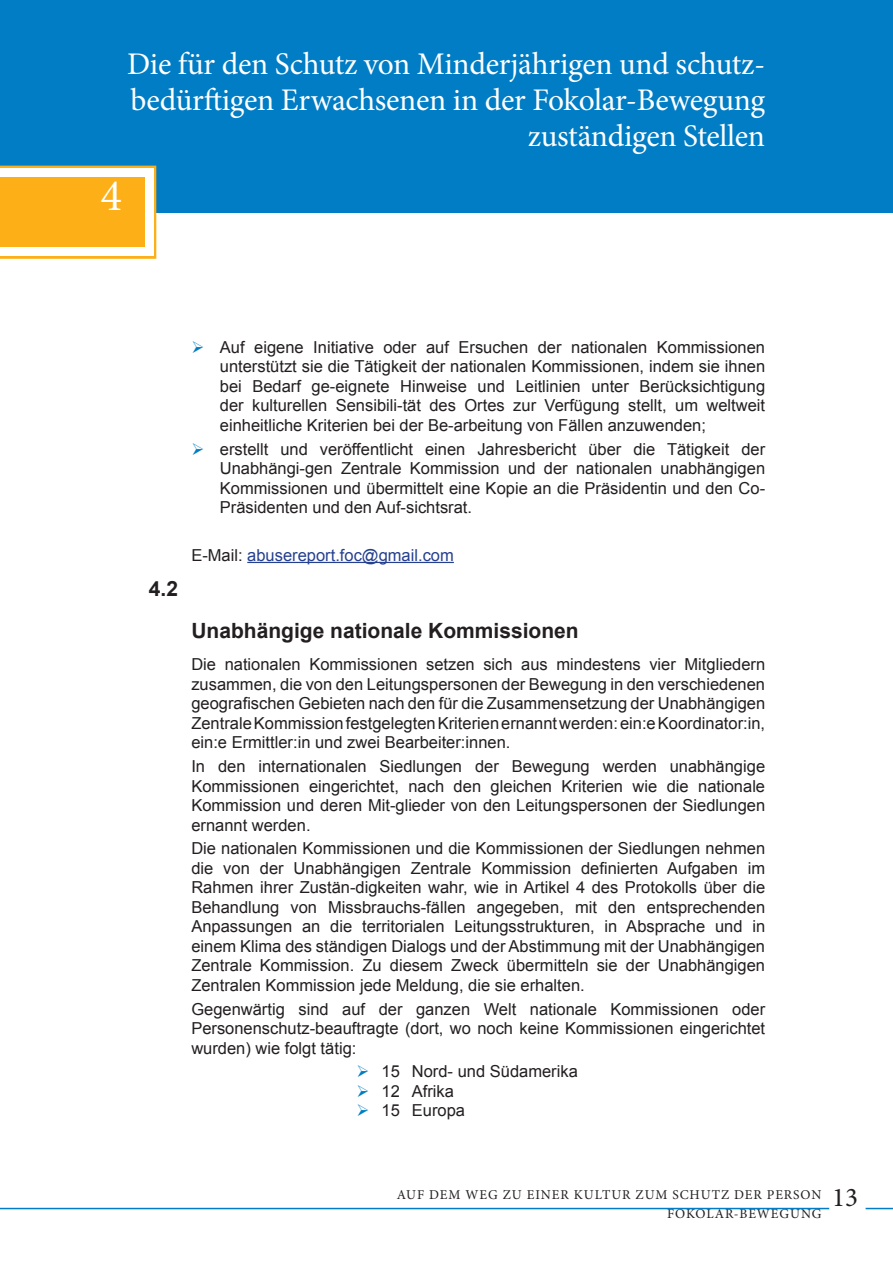
<style>
.page{position:relative;width:893px;height:1263px;background:#fff}
.page>*{position:absolute;margin:0;border:0;box-sizing:border-box;transform-origin:0 0}
.t1{font:45px "Minion Pro";color:#fff}
.t2{font:31.5px/36px "Minion Pro";letter-spacing:-.01em;color:#fff;text-align:right}
.t3{font:700 21px "Arial";color:#231f20}
.t4{font:16.5px/19.5px "Arial";color:#231f20;text-align:justify}
.t5{font:16.5px "Arial";color:#25408f}
.t6{font:13.5px/19.5px "Minion Pro";letter-spacing:.07em;color:#231f20}
.s1{color:#007dc5}
.s2{color:#231f20}
</style>
<div class="page">
<hr style="left:0;top:1208px;width:829px;height:1px;background:#007dc5">
<svg style="left:866px;top:1208px;width:27px;height:1px"></svg>
<div style="left:0;top:0;width:893px;height:212px;background:#007dc5"></div>
<svg style="left:0;top:166px;width:156px;height:93px"></svg>
<div style="left:0;top:169px;width:153px;height:87px;background:#fff"></div>
<div style="left:0;top:177px;width:144px;height:70px;background:#fcaf17"></div>
<hr style="left:247px;top:562px;width:207px;height:1px;background:#25408f">
<p class="t2" style="left:127px;top:46px;width:640px">Die für den Schutz von Minderjährigen und schutz&shy;bedürftigen Erwachsenen in der Fokolar-Bewegung zuständigen Stellen</p>
<p class="t1" style="left:100px;top:166px;width:23px">4</p>
<p class="t3" style="left:149px;top:574px;width:31px">4.2</p>
<p class="t4" style="left:220px;top:338px;width:547px;text-indent:-28px"><span class="s1">➢</span> Auf eigene Initiative oder auf Ersuchen der nationalen Kommissionen unterstützt sie die Tätigkeit der nationalen Kommissionen, indem sie ihnen bei Bedarf ge-eignete Hinweise und Leitlinien unter Berücksichtigung der kulturellen Sensibili-tät des Ortes zur Verfügung stellt, um weltweit einheitliche Kriterien bei der Be-arbeitung von Fällen anzuwenden;</p>
<p class="t4" style="left:220px;top:439px;width:547px;text-indent:-28px"><span class="s1">➢</span> erstellt und veröffentlicht einen Jahresbericht über die Tätigkeit der Unabhängi-gen Zentrale Kommission und der nationalen unabhängigen Kommissionen und übermittelt eine Kopie an die Präsidentin und den Co-Präsidenten und den Auf-sichtsrat.</p>
<p class="t5" style="left:191px;top:544px;width:264px"><span class="s2">E-Mail:</span> abusereport.foc@gmail.com</p>
<p class="t3" style="left:191px;top:617px;width:389px">Unabhängige nationale Kommissionen</p>
<p class="t4" style="left:191px;top:655px;width:575px">Die nationalen Kommissionen setzen sich aus mindestens vier Mitgliedern zusammen, die von den Leitungspersonen der Bewegung in den verschiedenen geografischen Gebieten nach den für die Zusammensetzung der Unabhängigen Zentrale Kommission festgelegten Kriterien ernannt werden: ein:e Koordinator:in, ein:e Ermittler:in und zwei Bearbeiter:innen.</p>
<p class="t4" style="left:191px;top:757px;width:575px">In den internationalen Siedlungen der Bewegung werden unabhängige Kommissionen eingerichtet, nach den gleichen Kriterien wie die nationale Kommission und deren Mit-glieder von den Leitungspersonen der Siedlungen ernannt werden.</p>
<p class="t4" style="left:191px;top:839px;width:575px">Die nationalen Kommissionen und die Kommissionen der Siedlungen nehmen die von der Unabhängigen Zentrale Kommission definierten Aufgaben im Rahmen ihrer Zustän-digkeiten wahr, wie in Artikel 4 des Protokolls über die Behandlung von Missbrauchs-fällen angegeben, mit den entsprechenden Anpassungen an die territorialen Leitungsstrukturen, in Absprache und in einem Klima des ständigen Dialogs und der Abstimmung mit der Unabhängigen Zentrale Kommission. Zu diesem Zweck übermitteln sie der Unabhängigen Zentralen Kommission jede Meldung, die sie erhalten.</p>
<p class="t4" style="left:191px;top:999px;width:575px">Gegenwärtig sind auf der ganzen Welt nationale Kommissionen oder Personenschutz-beauftragte (dort, wo noch keine Kommissionen eingerichtet wurden) wie folgt tätig:</p>
<p class="t4" style="left:356px;top:1062px;width:223px"><span class="s1">➢</span> 15 Nord- und Südamerika</p>
<p class="t4" style="left:356px;top:1081px;width:99px"><span class="s1">➢</span> 12 Afrika</p>
<p class="t4" style="left:356px;top:1101px;width:110px"><span class="s1">➢</span> 15 Europa</p>
<p class="t6" style="left:667px;top:1184px;width:193px;text-indent:-270px">AUF DEM WEG ZU EINER KULTUR ZUM SCHUTZ DER PERSON<br>FOKOLAR-BEWEGUNG <sup>13</sup></p>
</div>
